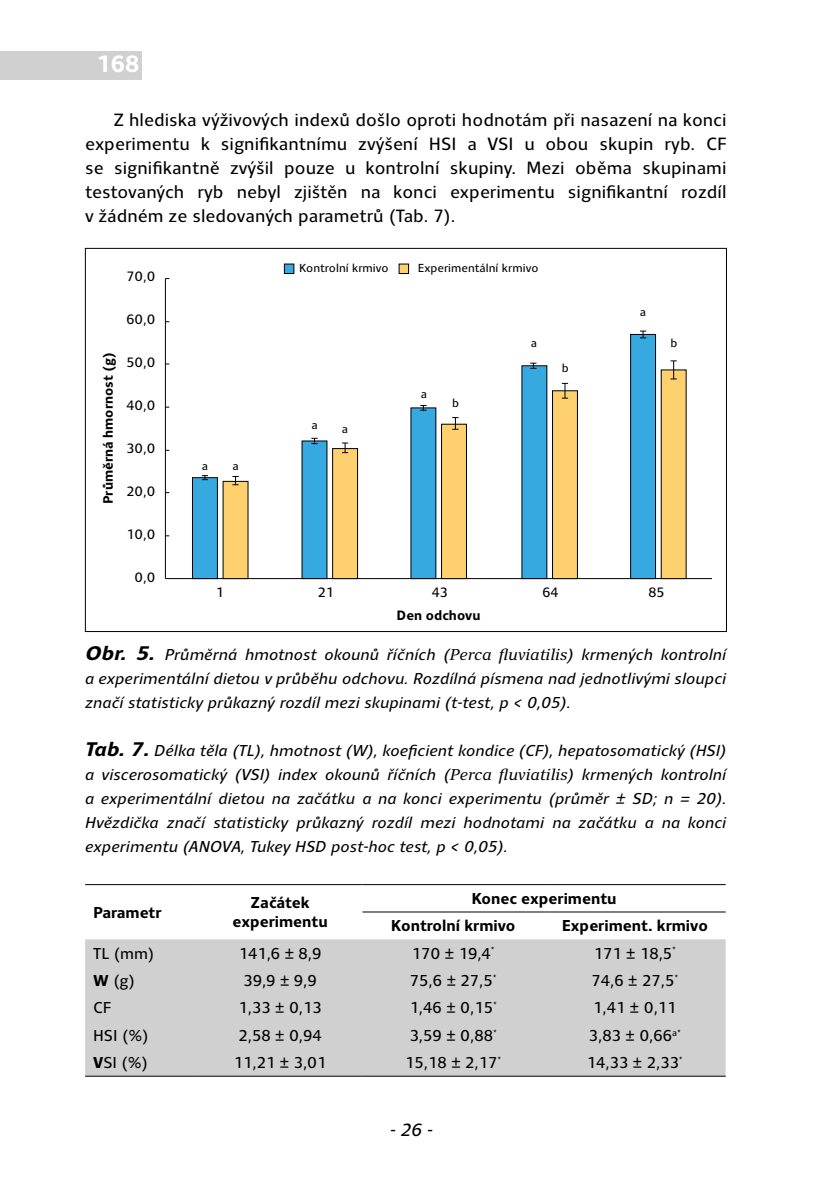
<style>
.page{position:relative;width:840px;height:1191px;background:#fff}
.page>*{position:absolute;margin:0;border:0;box-sizing:border-box;transform-origin:0 0}
.t1{font:700 24px "Clara Sans";color:#fff}
.t2{font:18px/24px "Clara Sans";color:#000;text-align:justify}
.t3{font:italic 18px "Clara Sans";color:#000}
.t4{font:italic 16px/24px "Clara Sans";color:#000;text-align:justify}
.t5{font:16px "Clara Sans";color:#000}
.t6{font:700 16px/19.2px "Clara Sans";color:#000;text-align:center}
.t7{font:13.8px "Clara Sans";color:#000}
.t8{font:700 13.8px "Clara Sans";color:#000}
.t9{font:11.8px "Clara Sans";color:#000}
.s1{font-weight:700;font-size:20px}
.s2{font-family:"Clara Serif"}
.s3{font-weight:700}
</style>
<div class="page">
<div style="left:0;top:51px;width:142px;height:28px;background:#d0d0d0"></div>
<svg style="left:85px;top:885px;width:640px;height:28px"></svg>
<div style="left:85px;top:939px;width:640px;height:136px;background:#d0d0d0"></div>
<hr style="left:85px;top:884px;width:113px;height:1px;background:#000">
<hr style="left:198px;top:884px;width:164px;height:1px;background:#000">
<hr style="left:362px;top:884px;width:181px;height:1px;background:#000">
<hr style="left:543px;top:884px;width:182px;height:1px;background:#000">
<hr style="left:85px;top:1075px;width:113px;height:1px;background:#000">
<hr style="left:198px;top:1075px;width:164px;height:1px;background:#000">
<hr style="left:362px;top:1075px;width:181px;height:1px;background:#000">
<hr style="left:543px;top:1075px;width:182px;height:1px;background:#000">
<hr style="left:362px;top:911px;width:181px;height:1px;background:#000">
<hr style="left:543px;top:911px;width:182px;height:1px;background:#000">
<hr style="left:165px;top:278px;width:1px;height:300px;background:#000">
<hr style="left:165px;top:578px;width:546px;height:1px;background:#000">
<div style="left:192px;top:477px;width:25px;height:101px;background:#36a9e1"></div>
<div style="left:192px;top:477px;width:26px;height:102px;border:1px solid #000"></div>
<div style="left:223px;top:481px;width:25px;height:97px;background:#fed16e"></div>
<svg style="left:202px;top:475px;width:6px;height:5px"></svg>
<svg style="left:232px;top:476px;width:6px;height:9px"></svg>
<div style="left:284px;top:264px;width:10px;height:9px;background:#36a9e1"></div>
<div style="left:284px;top:263px;width:10px;height:11px;border:1px solid #000"></div>
<div style="left:399px;top:264px;width:9px;height:9px;background:#fed16e"></div>
<div style="left:398px;top:263px;width:11px;height:11px;border:1px solid #000"></div>
<div style="left:302px;top:441px;width:25px;height:137px;background:#36a9e1"></div>
<div style="left:332px;top:448px;width:25px;height:130px;background:#fed16e"></div>
<div style="left:332px;top:448px;width:26px;height:131px;border:1px solid #000"></div>
<svg style="left:311px;top:438px;width:6px;height:6px"></svg>
<svg style="left:342px;top:443px;width:6px;height:10px"></svg>
<div style="left:410px;top:408px;width:25px;height:170px;background:#36a9e1"></div>
<div style="left:441px;top:424px;width:25px;height:154px;background:#fed16e"></div>
<div style="left:441px;top:424px;width:25px;height:155px;border:1px solid #000"></div>
<svg style="left:420px;top:405px;width:6px;height:6px"></svg>
<svg style="left:452px;top:417px;width:6px;height:13px"></svg>
<div style="left:521px;top:366px;width:25px;height:212px;background:#36a9e1"></div>
<div style="left:552px;top:391px;width:25px;height:187px;background:#fed16e"></div>
<div style="left:551px;top:390px;width:26px;height:189px;border:1px solid #000"></div>
<svg style="left:530px;top:363px;width:6px;height:6px"></svg>
<svg style="left:561px;top:383px;width:6px;height:16px"></svg>
<div style="left:630px;top:334px;width:25px;height:244px;background:#36a9e1"></div>
<div style="left:629px;top:334px;width:26px;height:245px;border:1px solid #000"></div>
<div style="left:660px;top:370px;width:25px;height:208px;background:#fed16e"></div>
<svg style="left:639px;top:331px;width:6px;height:7px"></svg>
<svg style="left:670px;top:360px;width:6px;height:19px"></svg>
<h1 class="t1" style="left:97px;top:51px;width:44px">168</h1>
<p class="t2" style="left:85px;top:108px;width:642px;text-indent:28px">Z hlediska výživových indexů došlo oproti hodnotám při nasazení na konci experimentu k signifikantnímu zvýšení HSI a VSI u obou skupin ryb. CF se signifikantně zvýšil pouze u kontrolní skupiny. Mezi oběma skupinami testovaných ryb nebyl zjištěn na konci experimentu signifikantní rozdíl v žádném ze sledovaných parametrů (Tab. 7).</p>
<p class="t8" style="left:100px;top:504px;width:154px;rotate:-90deg">Průměrná hmornost (g)</p>
<p class="t7" style="left:126px;top:269px;width:30px">70,0</p>
<p class="t7" style="left:126px;top:312px;width:30px">60,0</p>
<p class="t7" style="left:126px;top:355px;width:30px">50,0</p>
<p class="t7" style="left:126px;top:398px;width:30px">40,0</p>
<p class="t7" style="left:126px;top:441px;width:30px">30,0</p>
<p class="t7" style="left:126px;top:484px;width:30px">20,0</p>
<p class="t7" style="left:126px;top:527px;width:30px">10,0</p>
<p class="t7" style="left:134px;top:570px;width:22px">0,0</p>
<p class="t9" style="left:202px;top:460px;width:8px">a</p>
<p class="t9" style="left:232px;top:460px;width:8px">a</p>
<p class="t9" style="left:299px;top:262px;width:91px">Kontrolní krmivo</p>
<p class="t9" style="left:417px;top:262px;width:122px">Experimentální krmivo</p>
<p class="t9" style="left:311px;top:418px;width:8px">a</p>
<p class="t9" style="left:342px;top:422px;width:8px">a</p>
<p class="t9" style="left:420px;top:388px;width:8px">a</p>
<p class="t9" style="left:452px;top:396px;width:9px">b</p>
<p class="t9" style="left:530px;top:337px;width:8px">a</p>
<p class="t9" style="left:561px;top:361px;width:9px">b</p>
<p class="t9" style="left:639px;top:306px;width:8px">a</p>
<p class="t9" style="left:670px;top:337px;width:9px">b</p>
<p class="t7" style="left:216px;top:585px;width:10px">1</p>
<p class="t7" style="left:318px;top:585px;width:18px">21</p>
<p class="t7" style="left:431px;top:585px;width:18px">43</p>
<p class="t7" style="left:542px;top:585px;width:18px">64</p>
<p class="t7" style="left:648px;top:585px;width:18px">85</p>
<p class="t8" style="left:396px;top:608px;width:85px">Den odchovu</p>
<p class="t4" style="left:85px;top:643px;width:642px"><span class="s1">Obr. 5.</span> Průměrná hmotnost okounů říčních (<span class="s2">Perca fluviatilis</span>) krmených kontrolní a experimentální dietou v průběhu odchovu. Rozdílná písmena nad jednotlivými sloupci značí statisticky průkazný rozdíl mezi skupinami (t-test, p &lt; 0,05).</p>
<p class="t4" style="left:85px;top:739px;width:642px"><span class="s1">Tab. 7.</span> Délka těla (TL), hmotnost (W), koeficient kondice (CF), hepatosomatický (HSI) a viscerosomatický (VSI) index okounů říčních (<span class="s2">Perca fluviatilis</span>) krmených kontrolní a experimentální dietou na začátku a na konci experimentu (průměr ± SD; n = 20).<br>Hvězdička značí statisticky průkazný rozdíl mezi hodnotami na začátku a na konci experimentu (ANOVA, Tukey HSD post-hoc test, p &lt; 0,05).</p>
<p class="t6" style="left:93px;top:903px;width:70px">Parametr</p>
<p class="t6" style="left:232px;top:893px;width:97px">Začátek experimentu</p>
<p class="t6" style="left:391px;top:885px;width:227px;line-height:27.4px;text-align:left;text-indent:80px">Konec experimentu<br>Kontrolní krmivo</p>
<p class="t6" style="left:561px;top:916px;width:148px">Experiment. krmivo</p>
<p class="t5" style="left:93px;top:944px;width:63px">TL (mm)</p>
<p class="t5" style="left:239px;top:944px;width:84px">141,6 ± 8,9</p>
<p class="t5" style="left:411px;top:944px;width:84px">170 ± 19,4<sup>*</sup></p>
<p class="t5" style="left:593px;top:944px;width:84px">171 ± 18,5<sup>*</sup></p>
<p class="t5" style="left:93px;top:972px;width:43px"><span class="s3">W</span> (g)</p>
<p class="t5" style="left:243px;top:972px;width:75px">39,9 ± 9,9</p>
<p class="t5" style="left:410px;top:972px;width:88px">75,6 ± 27,5<sup>*</sup></p>
<p class="t5" style="left:591px;top:972px;width:88px">74,6 ± 27,5<sup>*</sup></p>
<p class="t5" style="left:93px;top:999px;width:20px">CF</p>
<p class="t5" style="left:238px;top:999px;width:85px">1,33 ± 0,13</p>
<p class="t5" style="left:409px;top:999px;width:89px">1,46 ± 0,15<sup>*</sup></p>
<p class="t5" style="left:593px;top:999px;width:85px">1,41 ± 0,11</p>
<p class="t5" style="left:93px;top:1026px;width:57px">HSI (%)</p>
<p class="t5" style="left:238px;top:1026px;width:85px">2,58 ± 0,94</p>
<p class="t5" style="left:409px;top:1026px;width:89px">3,59 ± 0,88<sup>*</sup></p>
<p class="t5" style="left:588px;top:1026px;width:94px">3,83 ± 0,66<sup>a*</sup></p>
<p class="t5" style="left:93px;top:1054px;width:56px"><span class="s3">V</span>SI (%)</p>
<p class="t5" style="left:234px;top:1054px;width:94px">11,21 ± 3,01</p>
<p class="t5" style="left:405px;top:1054px;width:97px">15,18 ± 2,17<sup>*</sup></p>
<p class="t5" style="left:586px;top:1054px;width:97px">14,33 ± 2,33<sup>*</sup></p>
<p class="t3" style="left:390px;top:1120px;width:44px">- 26 -</p>
</div>
